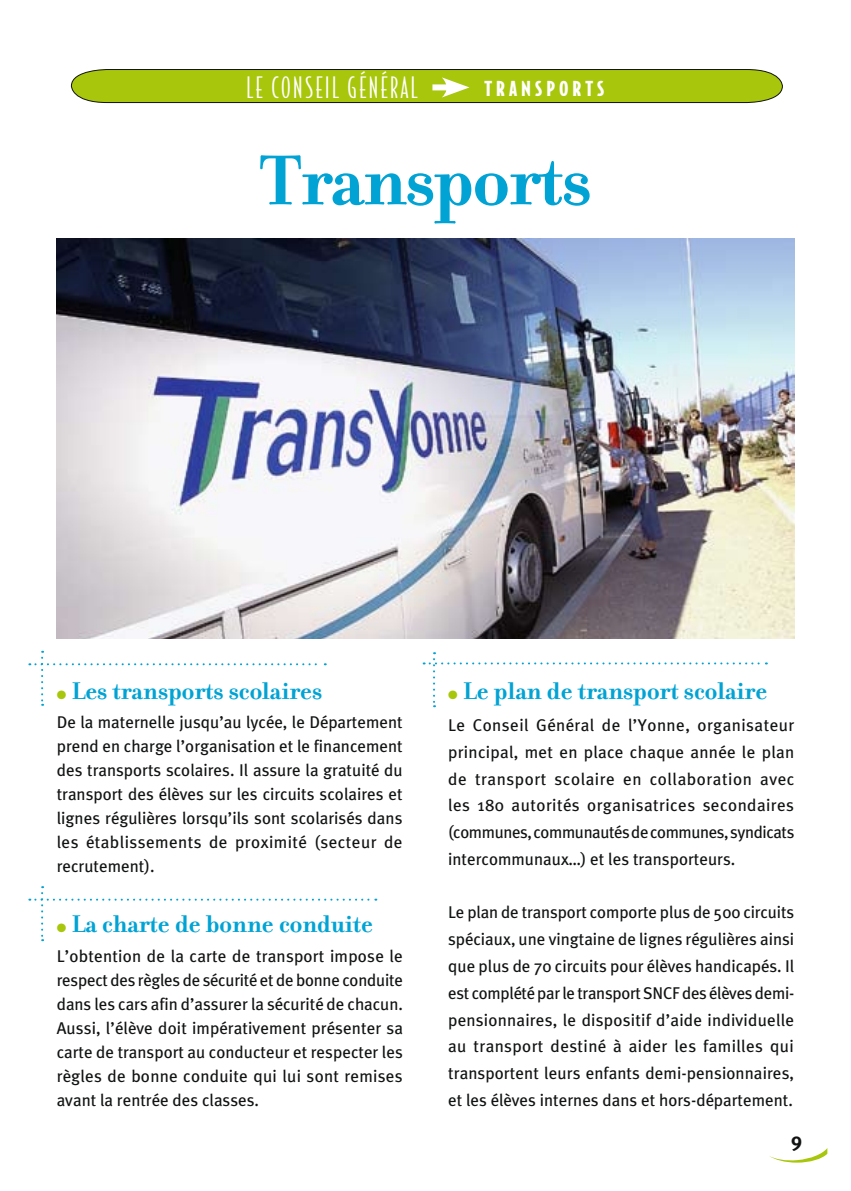
<style>
.page{position:relative;width:851px;height:1191px;background:#fff}
.page>*{position:absolute;margin:0;border:0;box-sizing:border-box;transform-origin:0 0}
.t1{font:700 76px "Filosofia";letter-spacing:-.015em;color:#00a3d4}
.t2{font:300 28px "Bodega Sans";letter-spacing:.09em;color:#fff}
.t3{font:700 26px "Filosofia";color:#00a3d4}
.t4{font:700 20px "Meta Plus";color:#111212}
.t5{font:900 19.6px "Bodega Sans";letter-spacing:.205em;color:#fff}
.t6{font:17px/24px "Meta Plus";color:#111212;text-align:justify}
.s1{color:#a8c60b}
</style>
<div class="page">
<img style="left:57px;top:238px;width:737px;height:400px">
<svg style="left:769px;top:1148px;width:58px;height:14px"></svg>
<svg style="left:71px;top:69px;width:711px;height:34px;background:#a1bd13"></svg>
<svg style="left:29px;top:651px;width:297px;height:55px"></svg>
<svg style="left:29px;top:886px;width:347px;height:55px"></svg>
<svg style="left:423px;top:652px;width:343px;height:55px"></svg>
<h2 class="t2" style="left:246px;top:71px;width:171px">LE CONSEIL GÉNÉRAL</h2>
<p class="t5" style="left:484px;top:75px;width:121px">TRANSPORTS</p>
<h1 class="t1" style="left:259px;top:135px;width:333px">Transports</h1>
<h3 class="t3" style="left:57px;top:675px;width:267px"><span class="s1">●</span> Les transports scolaires</h3>
<p class="t6" style="left:57px;top:710px;width:347px">De la maternelle jusqu’au lycée, le Département prend en charge l’organisation et le financement des transports scolaires. Il assure la gratuité du transport des élèves sur les circuits scolaires et lignes régulières lorsqu’ils sont scolarisés dans les établissements de proximité (secteur de recrutement).</p>
<h3 class="t3" style="left:57px;top:908px;width:318px"><span class="s1">●</span> La charte de bonne conduite</h3>
<p class="t6" style="left:57px;top:944px;width:348px">L’obtention de la carte de transport impose le respect des règles de sécurité et de bonne conduite dans les cars afin d’assurer la sécurité de chacun.<br>Aussi, l’élève doit impérativement présenter sa carte de transport au conducteur et respecter les règles de bonne conduite qui lui sont remises avant la rentrée des classes.</p>
<h3 class="t3" style="left:448px;top:675px;width:320px"><span class="s1">●</span> Le plan de transport scolaire</h3>
<p class="t6" style="left:448px;top:711px;width:348px;line-height:26.8px">Le Conseil Général de l’Yonne, organisateur principal, met en place chaque année le plan de transport scolaire en collaboration avec les 180 autorités organisatrices secondaires (communes, communautés de communes, syndicats intercommunaux…) et les transporteurs.</p>
<p class="t6" style="left:448px;top:899px;width:348px;line-height:26.8px">Le plan de transport comporte plus de 500 circuits spéciaux, une vingtaine de lignes régulières ainsi que plus de 70 circuits pour élèves handicapés. Il est complété par le transport SNCF des élèves demi&shy;pensionnaires, le dispositif d’aide individuelle au transport destiné à aider les familles qui transportent leurs enfants demi-pensionnaires, et les élèves internes dans et hors-département.</p>
<p class="t4" style="left:791px;top:1129px;width:13px">9</p>
</div>
